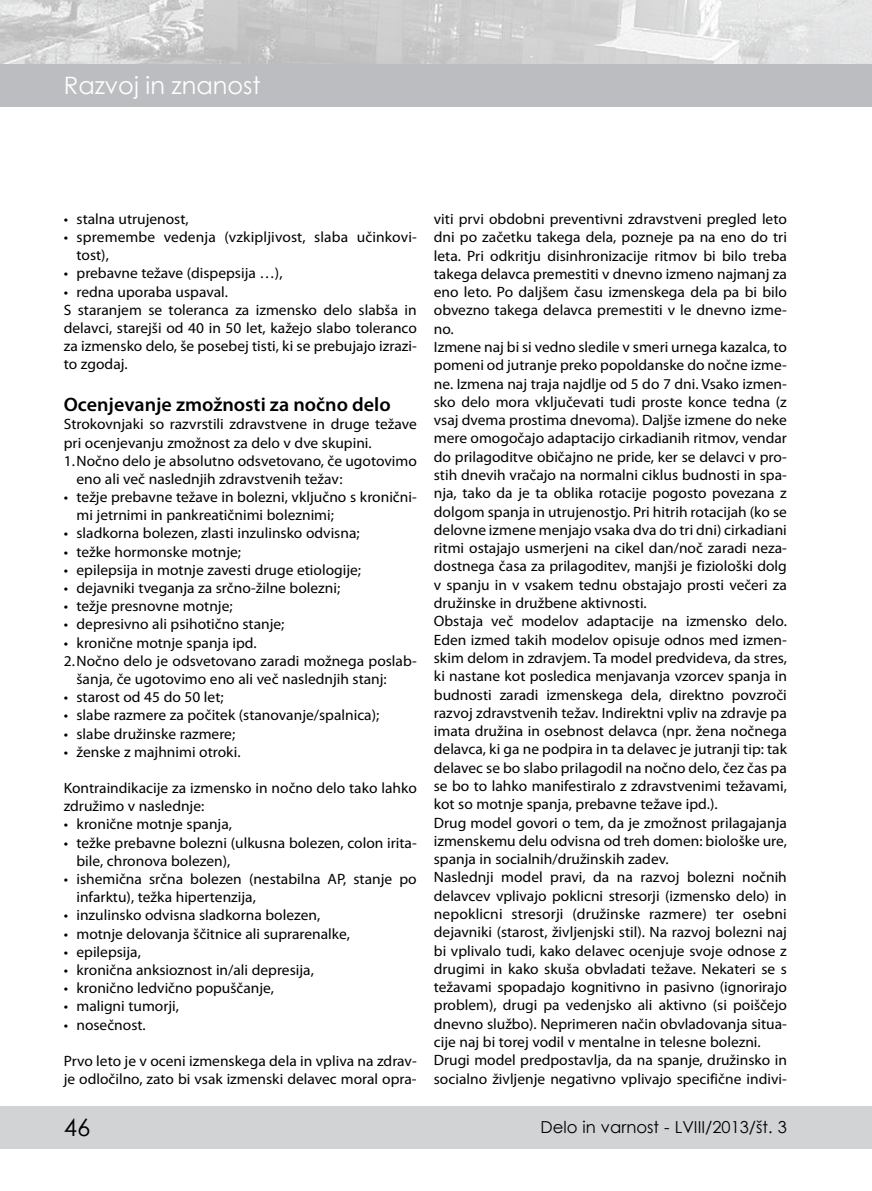
<style>
.page{position:relative;width:872px;height:1191px;background:#fff}
.page>*{position:absolute;margin:0;border:0;box-sizing:border-box;transform-origin:0 0}
.t1{font:24px "Century Gothic";color:#fff}
.t2{font:24px "Century Gothic";color:#000}
.t3{font:600 19.5px "Myriad Pro";color:#000}
.t4{font:16.5px "Century Gothic";color:#000}
.t5{font:15px/18.3px "Myriad Pro";color:#000}
</style>
<div class="page">
<div style="left:0;top:1106px;width:872px;height:42px;background:#d1d3d4"></div>
<img style="left:0;top:0;width:872px;height:64px">
<div style="left:0;top:64px;width:872px;height:42px;background:#bcbdc0"></div>
<h1 class="t1" style="left:64px;top:69px;width:198px">Razvoj in znanost</h1>
<p class="t5" style="left:64px;top:209px;width:126px">• stalna utrujenost,</p>
<p class="t5" style="left:77px;top:228px;width:342px;text-indent:-13px">• spremembe vedenja (vzkipljivost, slaba učinkovi&shy;tost),</p>
<p class="t5" style="left:64px;top:264px;width:220px">• prebavne težave (dispepsija …),</p>
<p class="t5" style="left:64px;top:282px;width:354px">• redna uporaba uspaval.<br>S staranjem se toleranca za izmensko delo slabša in delavci, starejši od 40 in 50 let, kažejo slabo toleranco za izmensko delo, še posebej tisti, ki se prebujajo izrazi&shy;to zgodaj.</p>
<h2 class="t3" style="left:64px;top:392px;width:328px">Ocenjevanje zmožnosti za nočno delo</h2>
<p class="t5" style="left:64px;top:415px;width:354px">Strokovnjaki so razvrstili zdravstvene in druge težave</p>
<p class="t5" style="left:64px;top:433px;width:309px">pri ocenjevanju zmožnost za delo v dve skupini.</p>
<p class="t5" style="left:64px;top:451px;width:354px">1.Nočno delo je absolutno odsvetovano, če ugotovimo</p>
<p class="t5" style="left:77px;top:469px;width:267px">eno ali več naslednjih zdravstvenih težav:</p>
<p class="t5" style="left:77px;top:488px;width:342px;text-indent:-13px">• težje prebavne težave in bolezni, vključno s kronični&shy;mi jetrnimi in pankreatičnimi boleznimi;</p>
<p class="t5" style="left:64px;top:524px;width:297px">• sladkorna bolezen, zlasti inzulinsko odvisna;</p>
<p class="t5" style="left:64px;top:542px;width:179px">• težke hormonske motnje;</p>
<p class="t5" style="left:64px;top:560px;width:299px">• epilepsija in motnje zavesti druge etiologije;</p>
<p class="t5" style="left:64px;top:578px;width:278px">• dejavniki tveganja za srčno-žilne bolezni;</p>
<p class="t5" style="left:64px;top:597px;width:170px">• težje presnovne motnje;</p>
<p class="t5" style="left:64px;top:615px;width:222px">• depresivno ali psihotično stanje;</p>
<p class="t5" style="left:64px;top:633px;width:194px">• kronične motnje spanja ipd.</p>
<p class="t5" style="left:64px;top:651px;width:354px">2.Nočno delo je odsvetovano zaradi možnega poslab-</p>
<p class="t5" style="left:77px;top:669px;width:312px">šanja, če ugotovimo eno ali več naslednjih stanj:</p>
<p class="t5" style="left:64px;top:687px;width:161px">• starost od 45 do 50 let;</p>
<p class="t5" style="left:64px;top:706px;width:317px">• slabe razmere za počitek (stanovanje/spalnica);</p>
<p class="t5" style="left:64px;top:724px;width:173px">• slabe družinske razmere;</p>
<p class="t5" style="left:64px;top:742px;width:178px">• ženske z majhnimi otroki.</p>
<p class="t5" style="left:64px;top:778px;width:354px">Kontraindikacije za izmensko in nočno delo tako lahko združimo v naslednje:</p>
<p class="t5" style="left:64px;top:815px;width:170px">• kronične motnje spanja,</p>
<p class="t5" style="left:76px;top:833px;width:342px;text-indent:-13px">• težke prebavne bolezni (ulkusna bolezen, colon irita&shy;bile, chronova bolezen),</p>
<p class="t5" style="left:76px;top:869px;width:342px;text-indent:-13px">• ishemična srčna bolezen (nestabilna AP, stanje po infarktu), težka hipertenzija,</p>
<p class="t5" style="left:64px;top:906px;width:258px">• inzulinsko odvisna sladkorna bolezen,</p>
<p class="t5" style="left:64px;top:924px;width:288px">• motnje delovanja ščitnice ali suprarenalke,</p>
<p class="t5" style="left:64px;top:942px;width:79px">• epilepsija,</p>
<p class="t5" style="left:64px;top:960px;width:252px">• kronična anksioznost in/ali depresija,</p>
<p class="t5" style="left:64px;top:978px;width:212px">• kronično ledvično popuščanje,</p>
<p class="t5" style="left:64px;top:997px;width:117px">• maligni tumorji,</p>
<p class="t5" style="left:64px;top:1015px;width:84px">• nosečnost.</p>
<p class="t5" style="left:64px;top:1051px;width:354px">Prvo leto je v oceni izmenskega dela in vpliva na zdrav&shy;je odločilno, zato bi vsak izmenski delavec moral opra-</p>
<p class="t5" style="left:434px;top:209px;width:354px">viti prvi obdobni preventivni zdravstveni pregled leto dni po začetku takega dela, pozneje pa na eno do tri leta. Pri odkritju disinhronizacije ritmov bi bilo treba takega delavca premestiti v dnevno izmeno najmanj za eno leto. Po daljšem času izmenskega dela pa bi bilo obvezno takega delavca premestiti v le dnevno izme&shy;no.<br>Izmene naj bi si vedno sledile v smeri urnega kazalca, to pomeni od jutranje preko popoldanske do nočne izme&shy;ne. Izmena naj traja najdlje od 5 do 7 dni. Vsako izmen&shy;sko delo mora vključevati tudi proste konce tedna (z vsaj dvema prostima dnevoma). Daljše izmene do neke mere omogočajo adaptacijo cirkadianih ritmov, vendar do prilagoditve običajno ne pride, ker se delavci v pro&shy;stih dnevih vračajo na normalni ciklus budnosti in spa&shy;nja, tako da je ta oblika rotacije pogosto povezana z dolgom spanja in utrujenostjo. Pri hitrih rotacijah (ko se delovne izmene menjajo vsaka dva do tri dni) cirkadiani ritmi ostajajo usmerjeni na cikel dan/noč zaradi neza&shy;dostnega časa za prilagoditev, manjši je fiziološki dolg v spanju in v vsakem tednu obstajajo prosti večeri za družinske in družbene aktivnosti.<br>Obstaja več modelov adaptacije na izmensko delo.<br>Eden izmed takih modelov opisuje odnos med izmen&shy;skim delom in zdravjem. Ta model predvideva, da stres, ki nastane kot posledica menjavanja vzorcev spanja in budnosti zaradi izmenskega dela, direktno povzroči razvoj zdravstvenih težav. Indirektni vpliv na zdravje pa imata družina in osebnost delavca (npr. žena nočnega delavca, ki ga ne podpira in ta delavec je jutranji tip: tak delavec se bo slabo prilagodil na nočno delo, čez čas pa se bo to lahko manifestiralo z zdravstvenimi težavami, kot so motnje spanja, prebavne težave ipd.).<br>Drug model govori o tem, da je zmožnost prilagajanja izmenskemu delu odvisna od treh domen: biološke ure, spanja in socialnih/družinskih zadev.<br>Naslednji model pravi, da na razvoj bolezni nočnih delavcev vplivajo poklicni stresorji (izmensko delo) in nepoklicni stresorji (družinske razmere) ter osebni dejavniki (starost, življenjski stil). Na razvoj bolezni naj bi vplivalo tudi, kako delavec ocenjuje svoje odnose z drugimi in kako skuša obvladati težave. Nekateri se s težavami spopadajo kognitivno in pasivno (ignorirajo problem), drugi pa vedenjsko ali aktivno (si poiščejo dnevno službo). Neprimeren način obvladovanja situa&shy;cije naj bi torej vodil v mentalne in telesne bolezni.<br>Drugi model predpostavlja, da na spanje, družinsko in socialno življenje negativno vplivajo specifične indivi-</p>
<h1 class="t2" style="left:64px;top:1110px;width:28px">46</h1>
<p class="t4" style="left:540px;top:1115px;width:248px">Delo in varnost - LVIII/2013/št. 3</p>
</div>
